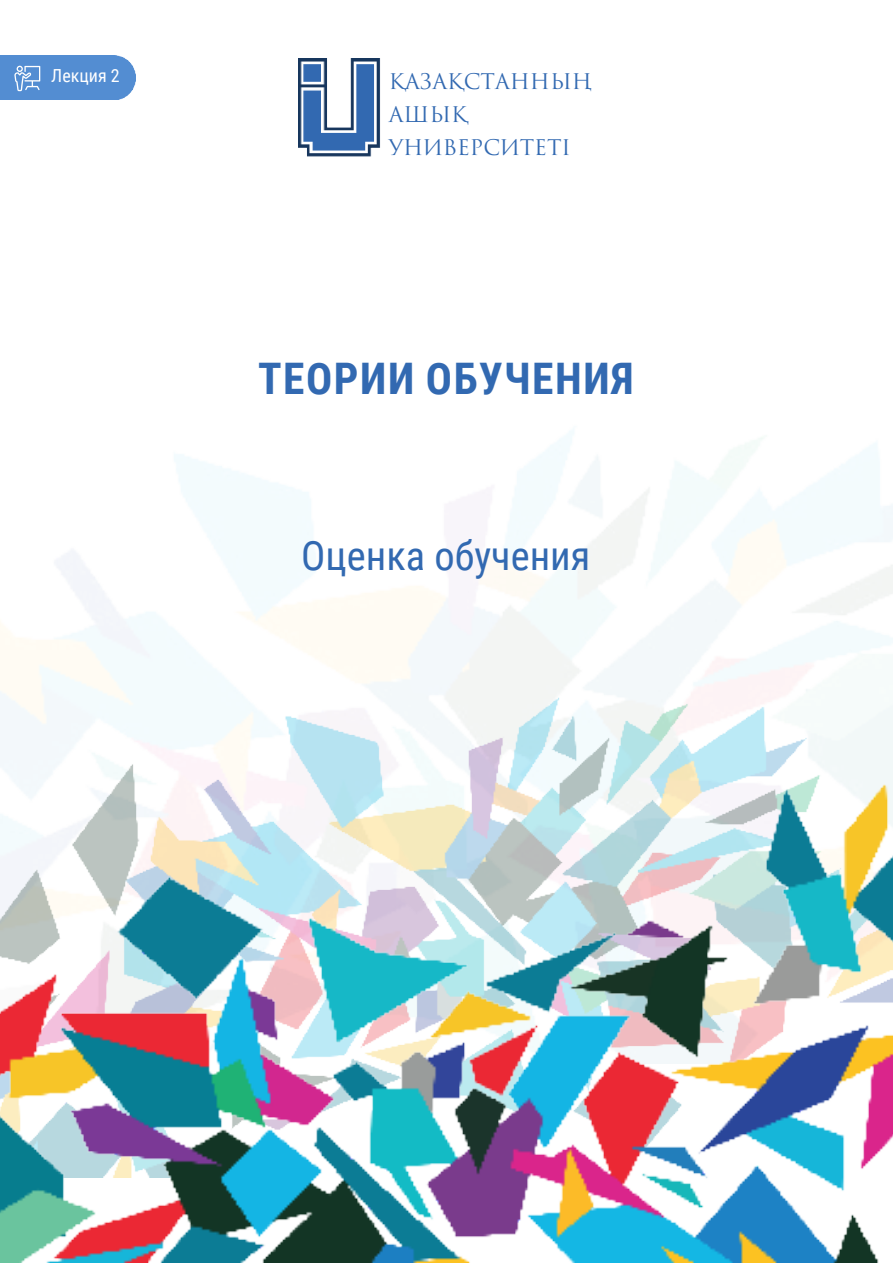
<style>
.page{position:relative;width:893px;height:1263px;background:#fff}
.page>*{position:absolute;margin:0;border:0;box-sizing:border-box;transform-origin:0 0}
.t1{font:700 43.5px "Roboto Condensed";letter-spacing:.035em;color:#3269b1}
.t2{font:40.5px "Roboto Condensed";color:#3269b1}
.t3{font:21px "Trajan Pro 3";color:#3269b1}
.t4{font:18px "Roboto Condensed";color:#fff}
</style>
<div class="page">
<img style="left:0;top:429px;width:893px;height:634px">
<img style="left:0;top:696px;width:892px;height:33px">
<img style="left:0;top:729px;width:892px;height:534px">
<div style="left:0;top:55px;width:136px;height:45px;background:#538dd2"></div>
<svg style="left:14px;top:66px;width:26px;height:25px"></svg>
<img style="left:298px;top:58px;width:82px;height:99px">
<p class="t4" style="left:51px;top:63px;width:70px">Лекция 2</p>
<p class="t3" style="left:389px;top:67px;width:205px">ҚАЗАҚСТАННЫҢ</p>
<p class="t3" style="left:389px;top:100px;width:81px">АШЫҚ</p>
<p class="t3" style="left:389px;top:133px;width:184px">УНИВЕРСИТЕТІ</p>
<p class="t1" style="left:258px;top:348px;width:377px">ТЕОРИИ ОБУЧЕНИЯ</p>
<p class="t2" style="left:301px;top:527px;width:291px">Оценка обучения</p>
</div>
